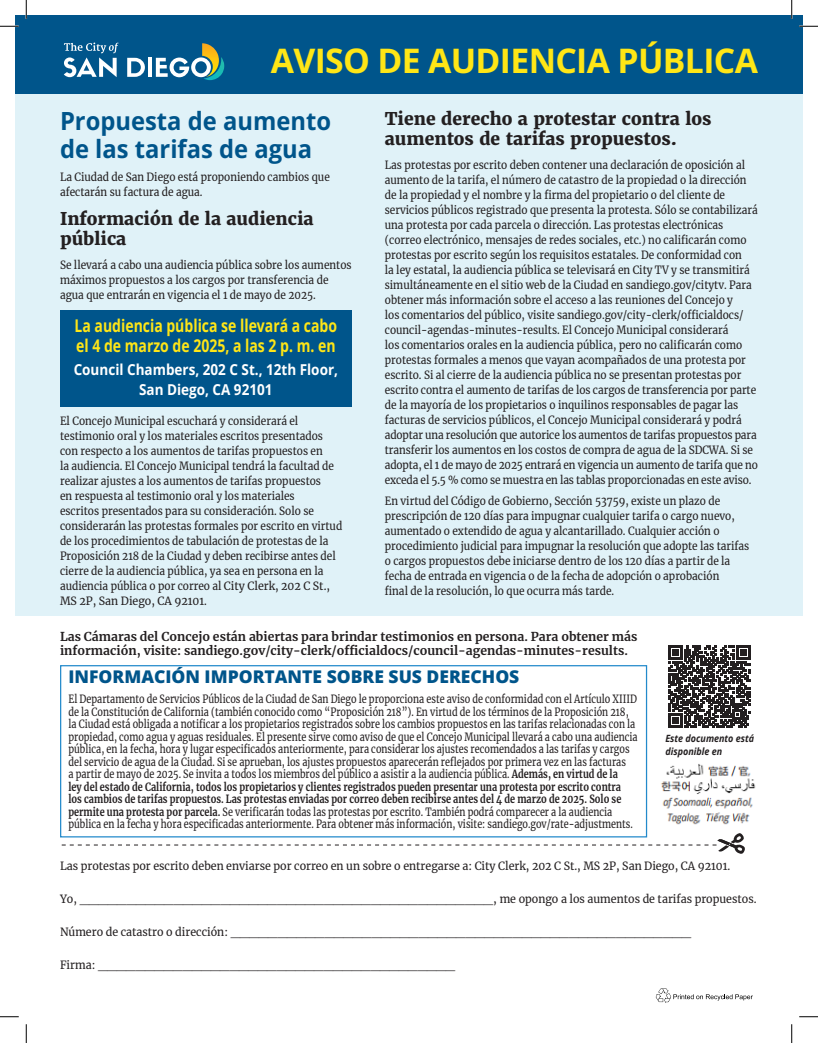
<style>
.page{position:relative;width:818px;height:1043px;background:#fff}
.page>*{position:absolute;margin:0;border:0;box-sizing:border-box;transform-origin:0 0}
.Subhead{font:700 33.75px "Open Sans";letter-spacing:-.02em;color:#ffe616}
.Subhead-2{font:700 25px/27.5px "Open Sans";color:#00558b;scale:.95 1}
.Body_Text{font:800 17.5px/20px "Merriweather";color:#231f20}
.Body_Text-2{font:700 17.5px/20px "Open Sans";color:#ffe616;scale:.8 1}
.Subhead_2{font:800 17.5px "Open Sans";color:#00558b}
.Body_Text-3{font:700 15px/20px "Open Sans";color:#fff;text-align:center;scale:.9 1}
.Body_Text-4{font:700 12.25px/14.4px "Merriweather";color:#231f20}
.Body_Text-5{font:11.25px/15px "Merriweather";color:#231f20;scale:.9 1}
.Body_Text-6{font:11.25px/12.5px "Merriweather";color:#231f20;scale:.81 1}
.Body_Text-7{font:11.25px "Merriweather";color:#231f20;scale:.95 1}
.Subhead-3{font:italic 700 10px/12.5px "Open Sans";color:#231f20;scale:.9 1}
.s1{font-weight:700}
</style>
<div class="page">
<div style="left:15px;top:71px;width:787px;height:545px;background:#e0f2f8"></div>
<div style="left:15px;top:15px;width:787px;height:79px;background:#00558b"></div>
<svg style="left:62px;top:832px;width:683px;height:22px"></svg>
<svg style="left:655px;top:988px;width:97px;height:15px"></svg>
<svg style="left:668px;top:645px;width:82px;height:82px"></svg>
<img style="left:661px;top:764px;width:95px;height:61px">
<svg style="left:127px;top:58px;width:18px;height:19px"></svg>
<hr style="left:148px;top:58px;width:4px;height:19px;background:#fff">
<svg style="left:64px;top:43px;width:54px;height:34px"></svg>
<svg style="left:156px;top:43px;width:68px;height:37px"></svg>
<div style="left:60px;top:309px;width:291px;height:97px;background:#00558b"></div>
<div style="left:60px;top:665px;width:587px;height:172px;border:1px solid #238acb"></div>
<svg style="left:0;top:25px;width:19px;height:2px"></svg>
<svg style="left:799px;top:25px;width:19px;height:2px"></svg>
<svg style="left:0;top:1016px;width:19px;height:1px"></svg>
<svg style="left:799px;top:1016px;width:19px;height:1px"></svg>
<svg style="left:25px;top:0;width:2px;height:19px"></svg>
<svg style="left:25px;top:1024px;width:2px;height:18px"></svg>
<svg style="left:790px;top:0;width:2px;height:19px"></svg>
<svg style="left:791px;top:1024px;width:1px;height:18px"></svg>
<p class="Subhead" style="left:271px;top:37px;width:488px">AVISO DE AUDIENCIA PÚBLICA</p>
<p class="Subhead-2" style="left:60px;top:107px;width:287px">Propuesta de aumento de las tarifas de agua</p>
<p class="Body_Text-5" style="left:60px;top:169px;width:301px">La Ciudad de San Diego está proponiendo cambios que afectarán su factura de agua.</p>
<p class="Body_Text" style="left:60px;top:209px;width:255px">Información de la audiencia pública</p>
<p class="Body_Text-5" style="left:60px;top:257px;width:325px">Se llevará a cabo una audiencia pública sobre los aumentos máximos propuestos a los cargos por transferencia de agua que entrarán en vigencia el 1 de mayo de 2025.</p>
<p class="Body_Text-2" style="left:75px;top:315px;width:330px">La audiencia pública se llevará a cabo el 4 de marzo de 2025, a las 2 p. m. en</p>
<p class="Body_Text-3" style="left:74px;top:359px;width:295px">Council Chambers, 202 C St., 12th Floor,<br>San Diego, CA 92101</p>
<p class="Body_Text-5" style="left:60px;top:413px;width:315px">El Concejo Municipal escuchará y considerará el testimonio oral y los materiales escritos presentados con respecto a los aumentos de tarifas propuestos en<br>la audiencia. El Concejo Municipal tendrá la facultad de realizar ajustes a los aumentos de tarifas propuestos<br>en respuesta al testimonio oral y los materiales<br>escritos presentados para su consideración. Solo se considerarán las protestas formales por escrito en virtud de los procedimientos de tabulación de protestas de la Proposición 218 de la Ciudad y deben recibirse antes del cierre de la audiencia pública, ya sea en persona en la audiencia pública o por correo al City Clerk, 202 C St., MS 2P, San Diego, CA 92101.</p>
<p class="Body_Text" style="left:385px;top:109px;width:328px">Tiene derecho a protestar contra los aumentos de tarifas propuestos.</p>
<p class="Body_Text-5" style="left:385px;top:157px;width:416px">Las protestas por escrito deben contener una declaración de oposición al aumento de la tarifa, el número de catastro de la propiedad o la dirección de la propiedad y el nombre y la firma del propietario o del cliente de servicios públicos registrado que presenta la protesta. Sólo se contabilizará una protesta por cada parcela o dirección. Las protestas electrónicas (correo electrónico, mensajes de redes sociales, etc.) no calificarán como protestas por escrito según los requisitos estatales. De conformidad con<br>la ley estatal, la audiencia pública se televisará en City TV y se transmitirá simultáneamente en el sitio web de la Ciudad en sandiego.gov/citytv. Para obtener más información sobre el acceso a las reuniones del Concejo y<br>los comentarios del público, visite sandiego.gov/city-clerk/officialdocs/ council-agendas-minutes-results. El Concejo Municipal considerará<br>los comentarios orales en la audiencia pública, pero no calificarán como protestas formales a menos que vayan acompañados de una protesta por escrito. Si al cierre de la audiencia pública no se presentan protestas por escrito contra el aumento de tarifas de los cargos de transferencia por parte de la mayoría de los propietarios o inquilinos responsables de pagar las facturas de servicios públicos, el Concejo Municipal considerará y podrá adoptar una resolución que autorice los aumentos de tarifas propuestos para transferir los aumentos en los costos de compra de agua de la SDCWA. Si se adopta, el 1 de mayo de 2025 entrará en vigencia un aumento de tarifa que no exceda el 5.5 % como se muestra en las tablas proporcionadas en este aviso.</p>
<p class="Body_Text-5" style="left:385px;top:493px;width:406px">En virtud del Código de Gobierno, Sección 53759, existe un plazo de prescripción de 120 días para impugnar cualquier tarifa o cargo nuevo, aumentado o extendido de agua y alcantarillado. Cualquier acción o procedimiento judicial para impugnar la resolución que adopte las tarifas o cargos propuestos debe iniciarse dentro de los 120 días a partir de la fecha de entrada en vigencia o de la fecha de adopción o aprobación<br>final de la resolución, lo que ocurra más tarde.</p>
<p class="Body_Text-4" style="left:60px;top:629px;width:579px">Las Cámaras del Concejo están abiertas para brindar testimonios en persona. Para obtener más información, visite: sandiego.gov/city-clerk/officialdocs/council-agendas-minutes-results.</p>
<p class="Subhead_2" style="left:68px;top:665px;width:452px">INFORMACIÓN IMPORTANTE SOBRE SUS DERECHOS</p>
<p class="Body_Text-6" style="left:68px;top:692px;width:704px">El Departamento de Servicios Públicos de la Ciudad de San Diego le proporciona este aviso de conformidad con el Artículo XIIID de la Constitución de California (también conocido como “Proposición 218”). En virtud de los términos de la Proposición 218, la Ciudad está obligada a notificar a los propietarios registrados sobre los cambios propuestos en las tarifas relacionadas con la propiedad, como agua y aguas residuales. El presente sirve como aviso de que el Concejo Municipal llevará a cabo una audiencia pública, en la fecha, hora y lugar especificados anteriormente, para considerar los ajustes recomendados a las tarifas y cargos del servicio de agua de la Ciudad. Si se aprueban, los ajustes propuestos aparecerán reflejados por primera vez en las facturas<br>a partir de mayo de 2025. Se invita a todos los miembros del público a asistir a la audiencia pública. <span class="s1">Además, en virtud de la<br>ley del estado de California, todos los propietarios y clientes registrados pueden presentar una protesta por escrito contra<br>los cambios de tarifas propuestos. Las protestas enviadas por correo deben recibirse antes del 4 de marzo de 2025. Solo se permite una protesta por parcela.</span> Se verificarán todas las protestas por escrito. También podrá comparecer a la audiencia pública en la fecha y hora especificadas anteriormente. Para obtener más información, visite: sandiego.gov/rate-adjustments.</p>
<p class="Subhead-3" style="left:665px;top:732px;width:100px">Este documento está disponible en</p>
<p class="Body_Text-7" style="left:60px;top:858px;width:707px">Las protestas por escrito deben enviarse por correo en un sobre o entregarse a: City Clerk, 202 C St., MS 2P, San Diego, CA 92101.</p>
<p class="Body_Text-7" style="left:60px;top:891px;width:734px">Yo, ____________________________________________, me opongo a los aumentos de tarifas propuestos.</p>
<p class="Body_Text-7" style="left:60px;top:924px;width:666px">Número de catastro o dirección: _________________________________________________</p>
<p class="Body_Text-7" style="left:60px;top:957px;width:417px">Firma: ______________________________________</p>
</div>
